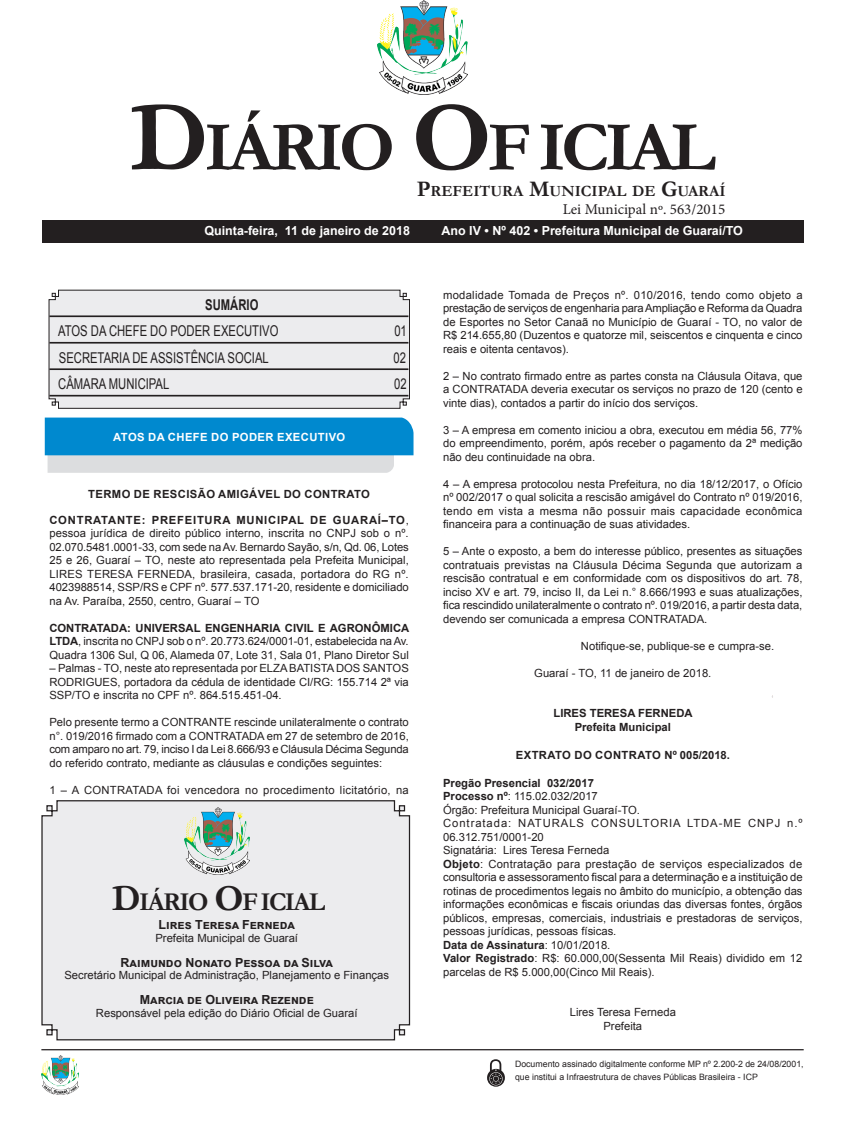
<style>
.page{position:relative;width:851px;height:1134px;background:#fff}
.page>*{position:absolute;margin:0;border:0;box-sizing:border-box;transform-origin:0 0}
.CORPO_DE_TEXTO{font:700 70.88px "Garamond";letter-spacing:-.06em;color:#231f20}
.CORPO_DE_TEXTO-2{font:700 25.88px "Garamond";letter-spacing:-.06em;color:#231f20}
.CORPO_DE_TEXTO-3{font:700 15.62px "Garamond";color:#231f20}
.t1{font:15px "Minion Pro";color:#231f20}
.Nome_Secretário{font:14.88px "Arial";color:#231f20;scale:.76 1}
.Nome_Secretário-2{font:700 14.88px "Arial";color:#231f20;scale:.76 1}
.t2{font:700 12.5px "Arial";color:#fff}
.Assinatura{font:700 12.5px "Arial";color:#231f20}
.SEM_PARAGRAFO{font:11.25px/13.5px "Arial";color:#231f20;text-align:justify}
.Assinatura-2{font:11.25px "Arial";color:#231f20}
.SEM_PARAGRAFO-2{font:11.25px/13.5px "Arial";letter-spacing:.085em;color:#231f20}
.TITULOS{font:700 11.25px "Arial";letter-spacing:.035em;color:#231f20}
.SEM_PARAGRAFO-3{font:11.25px "Arial";letter-spacing:.025em;color:#231f20}
.SEM_PARAGRAFO-4{font:700 11.25px "Arial";color:#231f20}
.Assinatura-3{font:700 11.25px "Arial";color:#231f20}
.t3{font:700 11.25px "Arial";letter-spacing:.035em;color:#fff}
.CORPO_DE_TEXTO-4{font:8.75px/12.5px "Arial";color:#231f20}
.s1{font-size:101.25px}
.s2{font-size:22.38px}
.s3{font-weight:700}
.s4{font-size:36.88px}
.s5{font-weight:400}
</style>
<div class="page">
<div style="left:42px;top:220px;width:760px;height:22px;background:#231f20"></div>
<hr style="left:41px;top:1049px;width:762px;height:1px;background:#231f20">
<img style="left:378px;top:0;width:89px;height:95px">
<img style="left:41px;top:1056px;width:37px;height:39px">
<svg style="left:487px;top:1059px;width:18px;height:28px"></svg>
<div style="left:41px;top:800px;width:369px;height:241px;background:#ececee"></div>
<img style="left:185px;top:807px;width:64px;height:68px">
<svg style="left:48px;top:289px;width:362px;height:120px;background:#dddcde"></svg>
<svg style="left:45px;top:418px;width:368px;height:55px;background:#47a4d4"></svg>
<p class="CORPO_DE_TEXTO" style="left:129px;top:99px;width:587px"><span class="s1">D</span>IÁRIO <span class="s1">O</span>F ICIAL</p>
<p class="CORPO_DE_TEXTO-3" style="left:417px;top:181px;width:310px"><span class="s2">P</span>REFEITURA <span class="s2">M</span>UNICIPAL DE <span class="s2">G</span>UARAÍ</p>
<p class="t1" style="left:562px;top:199px;width:164px">Lei Municipal nº. 563/2015</p>
<p class="t2" style="left:204px;top:222px;width:207px">Quinta-feira, 11 de janeiro de 2018</p>
<p class="t2" style="left:441px;top:222px;width:303px">Ano IV • Nº 402 • Prefeitura Municipal de Guaraí/TO</p>
<p class="Nome_Secretário-2" style="left:205px;top:294px;width:71px">SUMÁRIO</p>
<p class="Nome_Secretário" style="left:58px;top:321px;width:291px">ATOS DA CHEFE DO PODER EXECUTIVO</p>
<p class="Nome_Secretário" style="left:394px;top:321px;width:18px">01</p>
<p class="Nome_Secretário" style="left:59px;top:347px;width:278px">SECRETARIA DE ASSISTÊNCIA SOCIAL</p>
<p class="Nome_Secretário" style="left:393px;top:347px;width:18px">02</p>
<p class="Nome_Secretário" style="left:58px;top:374px;width:148px">CÂMARA MUNICIPAL</p>
<p class="Nome_Secretário" style="left:394px;top:374px;width:18px">02</p>
<p class="t3" style="left:113px;top:429px;width:233px">ATOS DA CHEFE DO PODER EXECUTIVO</p>
<p class="TITULOS" style="left:88px;top:486px;width:283px">TERMO DE RESCISÃO AMIGÁVEL DO CONTRATO</p>
<p class="SEM_PARAGRAFO" style="left:49px;top:513px;width:361px"><span class="s3">CONTRATANTE: PREFEITURA MUNICIPAL DE GUARAÍ–TO</span>, pessoa jurídica de direito público interno, inscrita no CNPJ sob o nº.<br>02.070.5481.0001-33, com sede na Av. Bernardo Sayão, s/n, Qd. 06, Lotes 25 e 26, Guaraí – TO, neste ato representada pela Prefeita Municipal, LIRES TERESA FERNEDA, brasileira, casada, portadora do RG nº.<br>4023988514, SSP/RS e CPF nº. 577.537.171-20, residente e domiciliado na Av. Paraíba, 2550, centro, Guaraí – TO</p>
<p class="SEM_PARAGRAFO" style="left:49px;top:621px;width:361px"><span class="s3">CONTRATADA: UNIVERSAL ENGENHARIA CIVIL E AGRONÔMICA LTDA</span>, inscrita no CNPJ sob o nº. 20.773.624/0001-01, estabelecida na Av.<br>Quadra 1306 Sul, Q 06, Alameda 07, Lote 31, Sala 01, Plano Diretor Sul</p>
<p class="SEM_PARAGRAFO" style="left:49px;top:661px;width:361px">– Palmas - TO, neste ato representada por ELZA BATISTA DOS SANTOS RODRIGUES, portadora da cédula de identidade CI/RG: 155.714 2ª via SSP/TO e inscrita no CPF nº. 864.515.451-04.</p>
<p class="SEM_PARAGRAFO" style="left:49px;top:715px;width:361px">Pelo presente termo a CONTRANTE rescinde unilateralmente o contrato n°. 019/2016 firmado com a CONTRATADA em 27 de setembro de 2016, com amparo no art. 79, inciso I da Lei 8.666/93 e Cláusula Décima Segunda do referido contrato, mediante as cláusulas e condições seguintes:</p>
<p class="SEM_PARAGRAFO-3" style="left:49px;top:782px;width:361px">1 – A CONTRATADA foi vencedora no procedimento licitatório, na</p>
<p class="CORPO_DE_TEXTO-2" style="left:112px;top:884px;width:215px"><span class="s4">D</span>IÁRIO <span class="s4">O</span>F ICIAL</p>
<p class="Assinatura" style="left:158px;top:916px;width:137px">Lires Teresa Ferneda</p>
<p class="Assinatura-2" style="left:155px;top:930px;width:144px">Prefeita Municipal de Guaraí</p>
<p class="Assinatura" style="left:120px;top:954px;width:213px">Raimundo Nonato Pessoa da Silva</p>
<p class="Assinatura-2" style="left:64px;top:968px;width:326px">Secretário Municipal de Administração, Planejamento e Finanças</p>
<p class="Assinatura" style="left:140px;top:991px;width:175px">Marcia de Oliveira Rezende</p>
<p class="Assinatura-2" style="left:96px;top:1005px;width:263px">Responsável pela edição do Diário Oficial de Guaraí</p>
<p class="SEM_PARAGRAFO" style="left:443px;top:288px;width:361px">modalidade Tomada de Preços nº. 010/2016, tendo como objeto a prestação de serviços de engenharia para Ampliação e Reforma da Quadra de Esportes no Setor Canaã no Município de Guaraí - TO, no valor de R$ 214.655,80 (Duzentos e quatorze mil, seiscentos e cinquenta e cinco reais e oitenta centavos).</p>
<p class="SEM_PARAGRAFO" style="left:443px;top:369px;width:361px">2 – No contrato firmado entre as partes consta na Cláusula Oitava, que a CONTRATADA deveria executar os serviços no prazo de 120 (cento e vinte dias), contados a partir do início dos serviços.</p>
<p class="SEM_PARAGRAFO" style="left:443px;top:423px;width:361px">3 – A empresa em comento iniciou a obra, executou em média 56, 77% do empreendimento, porém, após receber o pagamento da 2ª medição não deu continuidade na obra.</p>
<p class="SEM_PARAGRAFO" style="left:443px;top:477px;width:361px">4 – A empresa protocolou nesta Prefeitura, no dia 18/12/2017, o Ofício nº 002/2017 o qual solicita a rescisão amigável do Contrato nº 019/2016, tendo em vista a mesma não possuir mais capacidade econômica financeira para a continuação de suas atividades.</p>
<p class="SEM_PARAGRAFO" style="left:443px;top:544px;width:361px">5 – Ante o exposto, a bem do interesse público, presentes as situações contratuais previstas na Cláusula Décima Segunda que autorizam a rescisão contratual e em conformidade com os dispositivos do art. 78, inciso XV e art. 79, inciso II, da Lei n.° 8.666/1993 e suas atualizações, fica rescindido unilateralmente o contrato nº. 019/2016, a partir desta data, devendo ser comunicada a empresa CONTRATADA.</p>
<p class="Assinatura-2" style="left:581px;top:638px;width:195px">Notifique-se, publique-se e cumpra-se.</p>
<p class="Assinatura-2" style="left:534px;top:665px;width:178px">Guaraí - TO, 11 de janeiro de 2018.</p>
<p class="Assinatura-3" style="left:553px;top:705px;width:140px">LIRES TERESA FERNEDA</p>
<p class="Assinatura-3" style="left:574px;top:719px;width:98px">Prefeita Municipal</p>
<p class="TITULOS" style="left:515px;top:747px;width:215px">EXTRATO DO CONTRATO Nº 005/2018.</p>
<p class="SEM_PARAGRAFO-4" style="left:443px;top:775px;width:152px">Pregão Presencial 032/2017</p>
<p class="SEM_PARAGRAFO" style="left:443px;top:789px;width:156px"><span class="s3">Processo nº</span>: 115.02.032/2017</p>
<p class="SEM_PARAGRAFO" style="left:443px;top:803px;width:198px">Órgão: Prefeitura Municipal Guaraí-TO.</p>
<p class="SEM_PARAGRAFO-2" style="left:443px;top:816px;width:361px">Contratada: NATURALS CONSULTORIA LTDA-ME CNPJ n.º<br>06.312.751/0001-20</p>
<p class="SEM_PARAGRAFO" style="left:443px;top:843px;width:168px">Signatária: Lires Teresa Ferneda</p>
<p class="SEM_PARAGRAFO" style="left:443px;top:857px;width:361px"><span class="s3">Objeto</span>: Contratação para prestação de serviços especializados de consultoria e assessoramento fiscal para a determinação e a instituição de rotinas de procedimentos legais no âmbito do município, a obtenção das informações econômicas e fiscais oriundas das diversas fontes, órgãos públicos, empresas, comerciais, industriais e prestadoras de serviços, pessoas jurídicas, pessoas físicas.</p>
<p class="SEM_PARAGRAFO-4" style="left:443px;top:937px;width:169px">Data de Assinatura<span class="s5">: 10/01/2018.</span></p>
<p class="SEM_PARAGRAFO" style="left:443px;top:951px;width:361px"><span class="s3">Valor Registrado</span>: R$: 60.000,00(Sessenta Mil Reais) dividido em 12 parcelas de R$ 5.000,00(Cinco Mil Reais).</p>
<p class="Assinatura-2" style="left:569px;top:1005px;width:108px">Lires Teresa Ferneda</p>
<p class="Assinatura-2" style="left:603px;top:1018px;width:40px">Prefeita</p>
<p class="CORPO_DE_TEXTO-4" style="left:515px;top:1058px;width:290px">Documento assinado digitalmente conforme MP nº 2.200-2 de 24/08/2001, que institui a Infraestrutura de chaves Públicas Brasileira - ICP</p>
</div>
